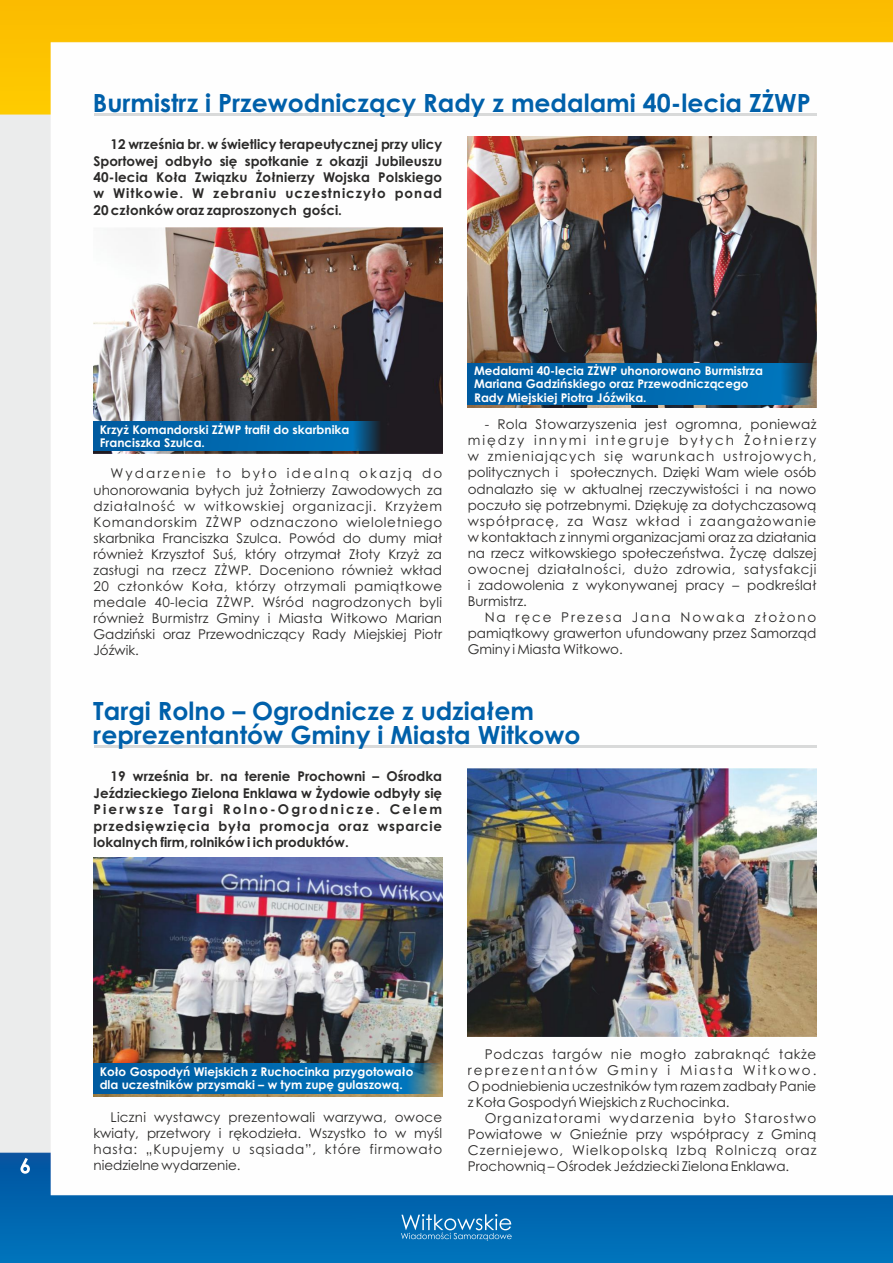
<style>
.page{position:relative;width:893px;height:1263px;background:#fff}
.page>*{position:absolute;margin:0;border:0;box-sizing:border-box;transform-origin:0 0}
.t1{font:700 25.05px/24.3px "Century Gothic";color:#0060aa}
.t2{font:13.5px/16px "Century Gothic";color:#2b2a29;text-align:justify}
.t3{font:700 13.5px/16.4px "Century Gothic";color:#2b2a29;text-align:justify}
.t4{font:700 12px/13px "Century Gothic";color:#fefefe}
</style>
<div class="page">
<img style="left:0;top:0;width:893px;height:1263px">
<svg style="left:401px;top:1214px;width:111px;height:27px;background:#3287c1"></svg>
<svg style="left:20px;top:1158px;width:10px;height:16px"></svg>
<hr style="left:94px;top:113px;width:722px;height:3px;background:#d9dada">
<hr style="left:94px;top:745px;width:723px;height:3px;background:#d9dada">
<img style="left:468px;top:136px;width:349px;height:271px">
<img style="left:94px;top:227px;width:348px;height:227px">
<svg style="left:94px;top:421px;width:287px;height:30px;background:#0164a7"></svg>
<svg style="left:468px;top:363px;width:346px;height:42px;background:#0366a8"></svg>
<img style="left:94px;top:857px;width:348px;height:240px">
<img style="left:468px;top:769px;width:349px;height:268px">
<svg style="left:94px;top:1063px;width:346px;height:30px;background:#0769aa"></svg>
<h1 class="t1" style="left:93px;top:93px;width:719px">Burmistrz i Przewodniczący Rady z medalami 40-lecia ZŻWP</h1>
<p class="t3" style="left:93px;top:137px;width:350px;text-indent:17px">12 września br. w świetlicy terapeutycznej przy ulicy Sportowej odbyło się spotkanie z okazji Jubileuszu 40-lecia Koła Związku Żołnierzy Wojska Polskiego w Witkowie. W zebraniu uczestniczyło ponad 20 członków oraz zaproszonych gości.</p>
<p class="t4" style="left:100px;top:424px;width:251px">Krzyż Komandorski ZŻWP trafił do skarbnika<br>Franciszka Szulca.</p>
<p class="t2" style="left:93px;top:467px;width:350px;text-indent:17px">Wydarzenie to było idealną okazją do uhonorowania byłych już Żołnierzy Zawodowych za działalność w witkowskiej organizacji. Krzyżem Komandorskim ZŻWP odznaczono wieloletniego skarbnika Franciszka Szulca. Powód do dumy miał również Krzysztof Suś, który otrzymał Złoty Krzyż za zasługi na rzecz ZŻWP. Doceniono również wkład 20 członków Koła, którzy otrzymali pamiątkowe medale 40-lecia ZŻWP. Wśród nagrodzonych byli również Burmistrz Gminy i Miasta Witkowo Marian Gadziński oraz Przewodniczący Rady Miejskiej Piotr Jóźwik.</p>
<p class="t4" style="left:474px;top:366px;width:290px">Medalami 40-lecia ZŻWP uhonorowano Burmistrza<br>Mariana Gadzińskiego oraz Przewodniczącego<br>Rady Miejskiej Piotra Jóźwika.</p>
<p class="t2" style="left:468px;top:417px;width:350px;text-indent:17px">- Rola Stowarzyszenia jest ogromna, ponieważ między innymi integruje byłych Żołnierzy w zmieniających się warunkach ustrojowych, politycznych i społecznych. Dzięki Wam wiele osób odnalazło się w aktualnej rzeczywistości i na nowo poczuło się potrzebnymi. Dziękuję za dotychczasową współpracę, za Wasz wkład i zaangażowanie w kontaktach z innymi organizacjami oraz za działania na rzecz witkowskiego społeczeństwa. Życzę dalszej owocnej działalności, dużo zdrowia, satysfakcji i zadowolenia z wykonywanej pracy – podkreślał Burmistrz.</p>
<p class="t2" style="left:468px;top:610px;width:350px;text-indent:17px">Na ręce Prezesa Jana Nowaka złożono pamiątkowy grawerton ufundowany przez Samorząd Gminy i Miasta Witkowo.</p>
<h1 class="t1" style="left:93px;top:701px;width:489px">Targi Rolno – Ogrodnicze z udziałem reprezentantów Gminy i Miasta Witkowo</h1>
<p class="t3" style="left:94px;top:770px;width:350px;text-indent:17px">19 września br. na terenie Prochowni – Ośrodka Jeździeckiego Zielona Enklawa w Żydowie odbyły się Pierwsze Targi Rolno-Ogrodnicze. Celem przedsięwzięcia była promocja oraz wsparcie lokalnych firm, rolników i ich produktów.</p>
<p class="t4" style="left:100px;top:1066px;width:315px">Koło Gospodyń Wiejskich z Ruchocinka przygotowało dla uczestników przysmaki – w tym zupę gulaszową.</p>
<p class="t2" style="left:94px;top:1110px;width:350px;text-indent:17px">Liczni wystawcy prezentowali warzywa, owoce kwiaty, przetwory i rękodzieła. Wszystko to w myśl hasła: „Kupujemy u sąsiada”, które firmowało niedzielne wydarzenie.</p>
<p class="t2" style="left:468px;top:1047px;width:350px;text-indent:17px">Podczas targów nie mogło zabraknąć także reprezentantów Gminy i Miasta Witkowo.<br>O podniebienia uczestników tym razem zadbały Panie z Koła Gospodyń Wiejskich z Ruchocinka.</p>
<p class="t2" style="left:468px;top:1111px;width:350px;text-indent:17px">Organizatorami wydarzenia było Starostwo Powiatowe w Gnieźnie przy współpracy z Gminą Czerniejewo, Wielkopolską Izbą Rolniczą oraz Prochownią – Ośrodek Jeździecki Zielona Enklawa.</p>
</div>
